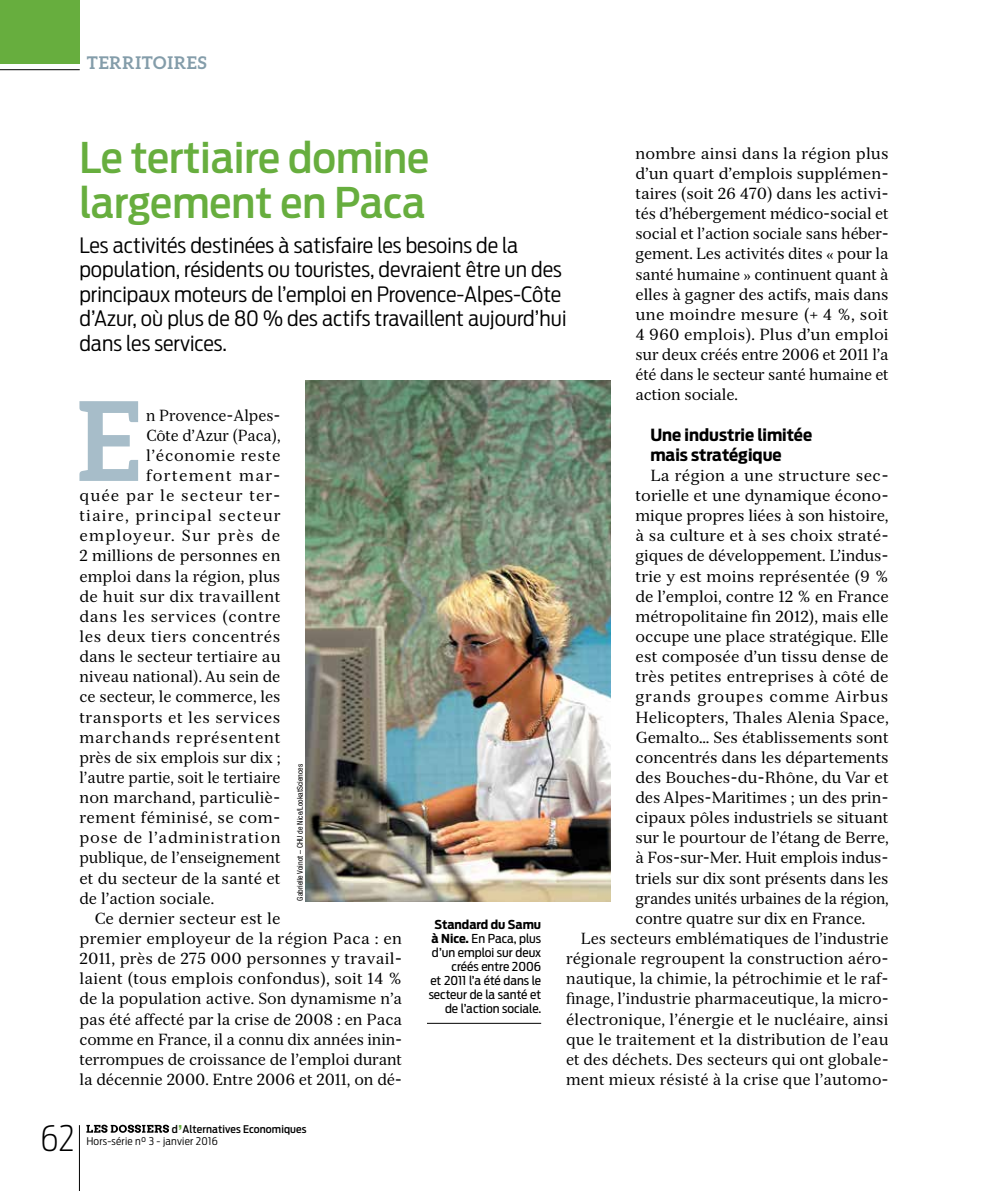
<style>
.page{position:relative;width:993px;height:1191px;background:#fff}
.page>*{position:absolute;margin:0;border:0;box-sizing:border-box;transform-origin:0 0}
.t1{font:700 110.25px "Aleo";color:#a7bdc9}
.t2{font:500 42px/45.5px "Antenna Cond";color:#67ae3e;scale:1.07 1}
.t3{font:200 35px "Antenna Cond";color:#000}
.t4{font:300 21px/24.5px "Antenna Cond";color:#000;scale:1.07 1}
.t5{font:700 17.5px "Aleo";letter-spacing:.05em;color:#849daa}
.t6{font:700 16.62px/20.1px "Antenna Cond";color:#000;scale:1.07 1}
.t7{font:15.75px/20.1px "Serif 12 Beta";letter-spacing:.005em;color:#000;text-align:justify}
.t8{font:15.75px "Serif 12 Beta";letter-spacing:.045em;color:#000}
.t9{font:15.75px "Serif 12 Beta";letter-spacing:.03em;color:#000}
.t10{font:15.75px "Serif 12 Beta";letter-spacing:-.015em;color:#000}
.t11{font:15.75px "Serif 12 Beta";letter-spacing:.065em;color:#000}
.t12{font:15.75px "Serif 12 Beta";letter-spacing:.035em;color:#000}
.t13{font:15.75px "Serif 12 Beta";letter-spacing:.06em;color:#000}
.t14{font:15.75px "Serif 12 Beta";letter-spacing:.07em;color:#000}
.t15{font:15.75px "Serif 12 Beta";letter-spacing:.04em;color:#000}
.t16{font:15.75px "Serif 12 Beta";letter-spacing:.075em;color:#000}
.t17{font:12.25px/14px "Antenna Cond";color:#000;text-align:right;scale:1.07 1}
.t18{font:500 10.5px "Antenna Cond";letter-spacing:.01em;color:#000;scale:1.07 1}
.t19{font:300 10.5px "Antenna Cond";letter-spacing:.02em;color:#000;scale:1.07 1}
.t20{font:condensed 7.88px "Helvetica Neue LT Std";color:#000}
.s1{font-weight:700}
.s2{font-size:17.5px;color:#67ae3e}
</style>
<div class="page">
<svg style="left:86px;top:1124px;width:83px;height:8px"></svg>
<hr style="left:79px;top:1125px;width:1px;height:66px;background:#000">
<hr style="left:0;top:69px;width:80px;height:1px;background:#000">
<div style="left:0;top:0;width:80px;height:63px;background:#67ae3e"></div>
<img style="left:305px;top:380px;width:305px;height:521px">
<hr style="left:427px;top:1023px;width:114px;height:1px;background:#000">
<p class="t5" style="left:87px;top:53px;width:121px">TERRITOIRES</p>
<h2 class="t2" style="left:79px;top:135px;width:328px">Le tertiaire domine largement en Paca</h2>
<p class="t4" style="left:79px;top:233px;width:456px">Les activités destinées à satisfaire les besoins de la population, résidents ou touristes, devraient être un des principaux moteurs de l’emploi en Provence-Alpes-Côte d’Azur, où plus de 80 % des actifs travaillent aujourd’hui dans les services.</p>
<p class="t7" style="left:635px;top:143px;width:255px">nombre ainsi dans la région plus d’un quart d’emplois supplémen&shy;taires (soit 26 470) dans les activi&shy;tés d’hébergement médico-social et social et l’action sociale sans héber&shy;gement. Les activités dites « pour la santé humaine » continuent quant à elles à gagner des actifs, mais dans une moindre mesure (+ 4 %, soit 4 960 emplois). Plus d’un emploi sur deux créés entre 2006 et 2011 l’a été dans le secteur santé humaine et action sociale.</p>
<p class="t6" style="left:650px;top:424px;width:153px">Une industrie limitée mais stratégique</p>
<p class="t7" style="left:650px;top:465px;width:240px">La région a une structure sec-</p>
<p class="t7" style="left:635px;top:485px;width:254px">torielle et une dynamique écono-</p>
<p class="t7" style="left:635px;top:505px;width:254px">mique propres liées à son histoire,</p>
<p class="t7" style="left:635px;top:526px;width:254px">à sa culture et à ses choix straté-</p>
<p class="t7" style="left:635px;top:546px;width:254px">giques de développement. L’indus-</p>
<p class="t7" style="left:635px;top:566px;width:255px">trie y est moins représentée (9 %</p>
<p class="t7" style="left:635px;top:586px;width:255px">de l’emploi, contre 12 % en France</p>
<p class="t7" style="left:635px;top:606px;width:254px">métropolitaine fin 2012), mais elle</p>
<p class="t7" style="left:635px;top:626px;width:254px">occupe une place stratégique. Elle</p>
<p class="t7" style="left:635px;top:646px;width:254px">est composée d’un tissu dense de</p>
<p class="t7" style="left:635px;top:666px;width:254px">très petites entreprises à côté de</p>
<p class="t8" style="left:635px;top:687px;width:254px">grands groupes comme Airbus</p>
<p class="t7" style="left:635px;top:707px;width:255px">Helicopters, Thales Alenia Space,</p>
<p class="t7" style="left:635px;top:727px;width:254px">Gemalto… Ses établissements sont</p>
<p class="t7" style="left:635px;top:747px;width:255px">concentrés dans les départements</p>
<p class="t7" style="left:635px;top:767px;width:254px">des Bouches-du-Rhône, du Var et</p>
<p class="t7" style="left:635px;top:787px;width:254px">des Alpes-Maritimes ; un des prin-</p>
<p class="t7" style="left:635px;top:807px;width:254px">cipaux pôles industriels se situant</p>
<p class="t7" style="left:635px;top:827px;width:255px">sur le pourtour de l’étang de Berre,</p>
<p class="t7" style="left:635px;top:848px;width:254px">à Fos-sur-Mer. Huit emplois indus-</p>
<p class="t7" style="left:635px;top:868px;width:254px">triels sur dix sont présents dans les</p>
<p class="t10" style="left:635px;top:888px;width:254px">grandes unités urbaines de la région,</p>
<p class="t7" style="left:635px;top:908px;width:231px">contre quatre sur dix en France.</p>
<p class="t7" style="left:580px;top:928px;width:309px">Les secteurs emblématiques de l’industrie</p>
<p class="t7" style="left:566px;top:948px;width:324px">régionale regroupent la construction aéro-</p>
<p class="t7" style="left:566px;top:968px;width:324px">nautique, la chimie, la pétrochimie et le raf-</p>
<p class="t7" style="left:566px;top:988px;width:321px">finage, l’industrie pharmaceutique, la micro-</p>
<p class="t7" style="left:566px;top:1009px;width:324px">électronique, l’énergie et le nucléaire, ainsi</p>
<p class="t7" style="left:566px;top:1029px;width:324px">que le traitement et la distribution de l’eau</p>
<p class="t7" style="left:566px;top:1049px;width:324px">et des déchets. Des secteurs qui ont globale-</p>
<p class="t7" style="left:566px;top:1069px;width:324px">ment mieux résisté à la crise que l’automo-</p>
<h1 class="t1" style="left:77px;top:377px;width:65px">E</h1>
<p class="t7" style="left:146px;top:405px;width:136px">n Provence-Alpes-</p>
<p class="t7" style="left:146px;top:425px;width:136px">Côte d’Azur (Paca),</p>
<p class="t15" style="left:146px;top:446px;width:136px">l’économie reste</p>
<p class="t16" style="left:146px;top:466px;width:136px">fortement mar-</p>
<p class="t13" style="left:79px;top:486px;width:202px">quée par le secteur ter-</p>
<p class="t11" style="left:79px;top:506px;width:202px">tiaire, principal secteur</p>
<p class="t14" style="left:79px;top:526px;width:202px">employeur. Sur près de</p>
<p class="t7" style="left:79px;top:546px;width:202px">2 millions de personnes en</p>
<p class="t7" style="left:79px;top:566px;width:202px">emploi dans la région, plus</p>
<p class="t7" style="left:79px;top:586px;width:202px">de huit sur dix travaillent</p>
<p class="t12" style="left:79px;top:607px;width:203px">dans les services (contre</p>
<p class="t9" style="left:79px;top:627px;width:202px">les deux tiers concentrés</p>
<p class="t7" style="left:79px;top:646px;width:203px">dans le secteur tertiaire au</p>
<p class="t7" style="left:79px;top:666px;width:202px">niveau national). Au sein de</p>
<p class="t7" style="left:79px;top:687px;width:202px">ce secteur, le commerce, les</p>
<p class="t9" style="left:79px;top:707px;width:202px">transports et les services</p>
<p class="t8" style="left:79px;top:727px;width:203px">marchands représentent</p>
<p class="t7" style="left:79px;top:747px;width:202px">près de six emplois sur dix ;</p>
<p class="t7" style="left:79px;top:767px;width:203px">l’autre partie, soit le tertiaire</p>
<p class="t7" style="left:79px;top:787px;width:202px">non marchand, particuliè-</p>
<p class="t7" style="left:79px;top:807px;width:202px">rement féminisé, se com-</p>
<p class="t8" style="left:79px;top:828px;width:203px">pose de l’administration</p>
<p class="t7" style="left:79px;top:848px;width:202px">publique, de l’enseignement</p>
<p class="t7" style="left:79px;top:868px;width:202px">et du secteur de la santé et</p>
<p class="t7" style="left:79px;top:888px;width:136px">de l’action sociale.</p>
<p class="t7" style="left:94px;top:908px;width:188px">Ce dernier secteur est le</p>
<p class="t7" style="left:79px;top:928px;width:324px">premier employeur de la région Paca : en</p>
<p class="t7" style="left:79px;top:948px;width:324px">2011, près de 275 000 personnes y travail-</p>
<p class="t7" style="left:79px;top:968px;width:324px">laient (tous emplois confondus), soit 14 %</p>
<p class="t7" style="left:79px;top:988px;width:324px">de la population active. Son dynamisme n’a</p>
<p class="t7" style="left:79px;top:1009px;width:324px">pas été affecté par la crise de 2008 : en Paca</p>
<p class="t7" style="left:79px;top:1029px;width:324px">comme en France, il a connu dix années inin-</p>
<p class="t7" style="left:79px;top:1049px;width:324px">terrompues de croissance de l’emploi durant</p>
<p class="t7" style="left:79px;top:1069px;width:324px">la décennie 2000. Entre 2006 et 2011, on dé-</p>
<p class="t20" style="left:295px;top:900px;width:138px;rotate:-90deg">Gabrielle Voinot – CHU de Nice/LookatSciences</p>
<p class="t17" style="left:428px;top:917px;width:107px"><span class="s1">Standard du Samu à Nice.</span> En Paca, plus d’un emploi sur deux créés entre 2006<br>et 2011 l’a été dans le secteur de la santé et de l’action sociale.</p>
<h3 class="t3" style="left:41px;top:1117px;width:35px">62</h3>
<p class="t18" style="left:172px;top:1122px;width:127px">d<span class="s2">’</span>Alternatives Economiques</p>
<p class="t19" style="left:86px;top:1135px;width:124px">Hors-série n° 3 - janvier 2016</p>
</div>
